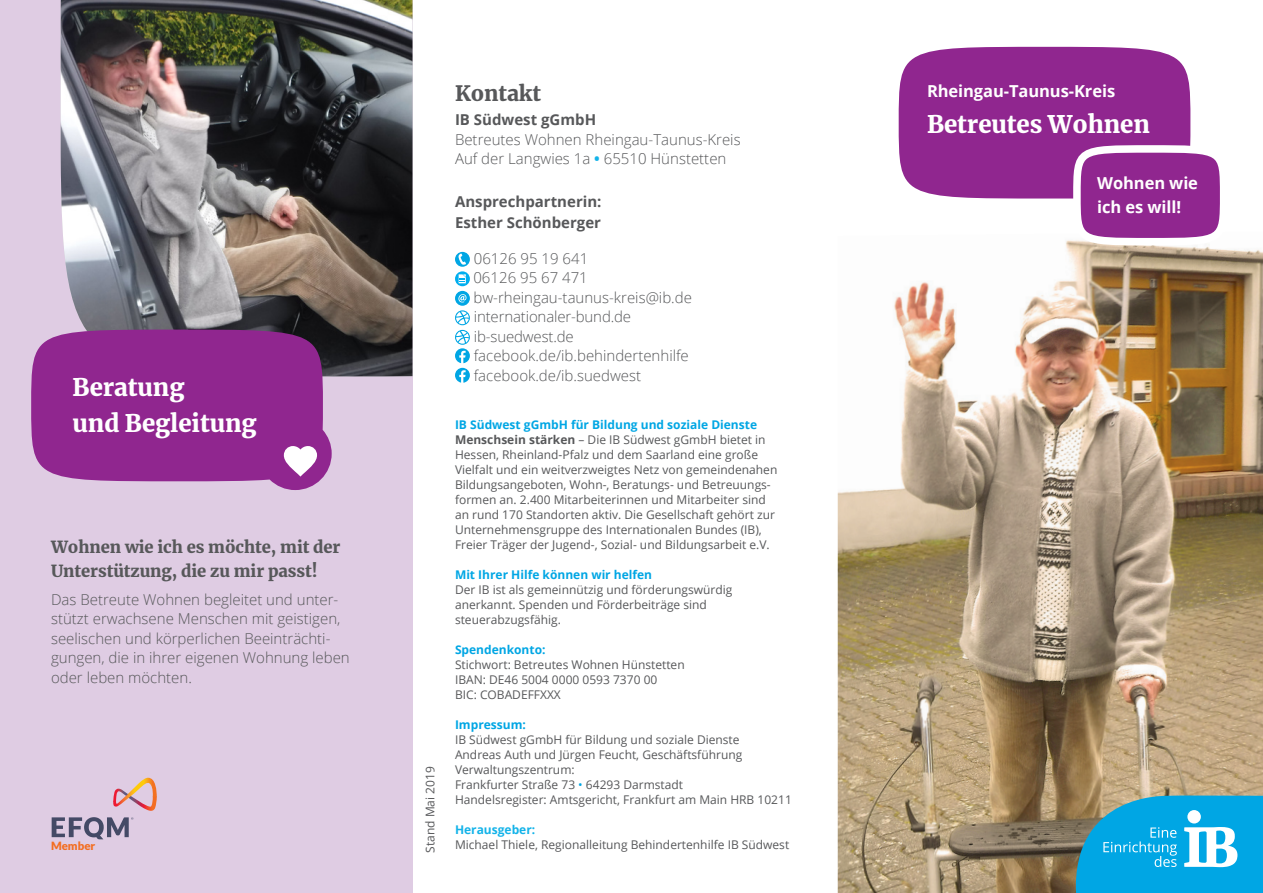
<style>
.page{position:relative;width:1263px;height:893px;background:#fff}
.page>*{position:absolute;margin:0;border:0;box-sizing:border-box;transform-origin:0 0}
.t1{font:900 24px/36px "Merriweather";letter-spacing:-.005em;color:#fff}
.t2{font:900 21px "Merriweather";letter-spacing:-.005em;color:#57585a}
.t3{font:900 16.5px/24px "Merriweather";letter-spacing:-.005em;color:#57585a}
.t4{font:700 16.5px/24px "Open Sans";letter-spacing:-.005em;color:#fff}
.t5{font:300 15px/19.5px "Open Sans";color:#57585a}
.t6{font:700 15px/20.7px "Open Sans";color:#57585a}
.t7{font:12px/15px "Open Sans";color:#57585a}
.t8{font:700 12px "Open Sans";color:#00a6e4}
.t9{font:700 12px "Open Sans";color:#13b3e9}
.t10{font:900 11.4px "Lato";color:#f36e21}
.s1{font-weight:700;color:#13b3e9}
.s2{font-weight:700;color:#00a6e4}
.s3{font-weight:700}
.s4{color:#00a6e4}
</style>
<div class="page">
<img style="left:838px;top:232px;width:425px;height:661px">
<svg style="left:455px;top:252px;width:15px;height:15px"></svg>
<svg style="left:458px;top:254px;width:8px;height:11px"></svg>
<svg style="left:455px;top:271px;width:15px;height:112px"></svg>
<div style="left:0;top:0;width:412px;height:893px;background:#dfcce3"></div>
<img style="left:61px;top:0;width:351px;height:376px">
<svg style="left:52px;top:817px;width:81px;height:22px"></svg>
<svg style="left:113px;top:778px;width:44px;height:33px"></svg>
<svg style="left:899px;top:47px;width:300px;height:152px;background:#983697"></svg>
<svg style="left:31px;top:330px;width:301px;height:160px;background:#943594"></svg>
<div style="left:1077px;top:149px;width:147px;height:93px;background:#90268f;border-radius:50%"></div>
<div style="left:1073px;top:145px;width:154px;height:100px;border:8px solid #fff;border-radius:50%"></div>
<svg style="left:1076px;top:795px;width:187px;height:98px;background:#28acdb"></svg>
<div style="left:265px;top:424px;width:61px;height:62px;background:#90268f;border-radius:50%"></div>
<svg style="left:283px;top:446px;width:35px;height:31px"></svg>
<h1 class="t1" style="left:73px;top:369px;width:185px">Beratung<br>und Begleitung</h1>
<h3 class="t3" style="left:51px;top:534px;width:291px">Wohnen wie ich es möchte, mit der<br>Unterstützung, die zu mir passt!</h3>
<p class="t5" style="left:51px;top:589px;width:300px">Das Betreute Wohnen begleitet und unter&shy;stützt erwachsene Menschen mit geistigen, seelischen und körperlichen Beeinträchti&shy;gungen, die in ihrer eigenen Wohnung leben oder leben möchten.</p>
<p class="t10" style="left:51px;top:839px;width:46px">Member</p>
<p class="t7" style="left:422px;top:853px;width:88px;rotate:-90deg">Stand Mai 2019</p>
<h2 class="t2" style="left:455px;top:79px;width:87px">Kontakt</h2>
<p class="t6" style="left:455px;top:109px;width:143px">IB Südwest gGmbH</p>
<p class="t5" style="left:455px;top:129px;width:287px">Betreutes Wohnen Rheingau-Taunus-Kreis<br>Auf der Langwies 1a <span class="s1">•</span> 65510 Hünstetten</p>
<p class="t6" style="left:455px;top:191px;width:148px">Ansprechpartnerin:<br>Esther Schönberger</p>
<p class="t5" style="left:473px;top:248px;width:220px">06126 95 19 641<br>06126 95 67 471 bw-rheingau-taunus-kreis@ib.de internationaler-bund.de ib-suedwest.de facebook.de/ib.behindertenhilfe facebook.de/ib.suedwest</p>
<p class="t7" style="left:455px;top:417px;width:324px"><span class="s2">IB Südwest gGmbH für Bildung und soziale Dienste </span><span class="s3">Menschsein stärken</span> – Die IB Südwest gGmbH bietet in Hessen, Rheinland-Pfalz und dem Saarland eine große Vielfalt und ein weitverzweigtes Netz von gemeindenahen Bildungsangeboten, Wohn-, Beratungs- und Betreuungs&shy;formen an. 2.400 Mitarbeiterinnen und Mitarbeiter sind an rund 170 Standorten aktiv. Die Gesellschaft gehört zur Unternehmensgruppe des Internationalen Bundes (IB), Freier Träger der Jugend-, Sozial- und Bildungsarbeit e.V.</p>
<p class="t8" style="left:455px;top:566px;width:199px">Mit Ihrer Hilfe können wir helfen</p>
<p class="t7" style="left:455px;top:582px;width:279px">Der IB ist als gemeinnützig und förderungswürdig anerkannt. Spenden und Förderbeiträge sind steuerabzugsfähig.</p>
<p class="t8" style="left:455px;top:641px;width:92px">Spendenkonto:</p>
<p class="t7" style="left:455px;top:657px;width:231px">Stichwort: Betreutes Wohnen Hünstetten<br>IBAN: DE46 5004 0000 0593 7370 00<br>BIC: COBADEFFXXX</p>
<p class="t8" style="left:455px;top:716px;width:72px">Impressum:</p>
<p class="t7" style="left:455px;top:732px;width:338px">IB Südwest gGmbH für Bildung und soziale Dienste<br>Andreas Auth und Jürgen Feucht, Geschäftsführung Verwaltungszentrum:<br>Frankfurter Straße 73 <span class="s4">•</span> 64293 Darmstadt<br>Handelsregister: Amtsgericht, Frankfurt am Main HRB 10211</p>
<p class="t9" style="left:455px;top:821px;width:82px">Herausgeber:</p>
<p class="t7" style="left:455px;top:837px;width:336px">Michael Thiele, Regionalleitung Behindertenhilfe IB Südwest</p>
<h3 class="t4" style="left:927px;top:79px;width:190px">Rheingau-Taunus-Kreis</h3>
<h1 class="t1" style="left:927px;top:106px;width:224px">Betreutes Wohnen</h1>
<h3 class="t4" style="left:1097px;top:170px;width:102px">Wohnen wie ich es will!</h3>
</div>
